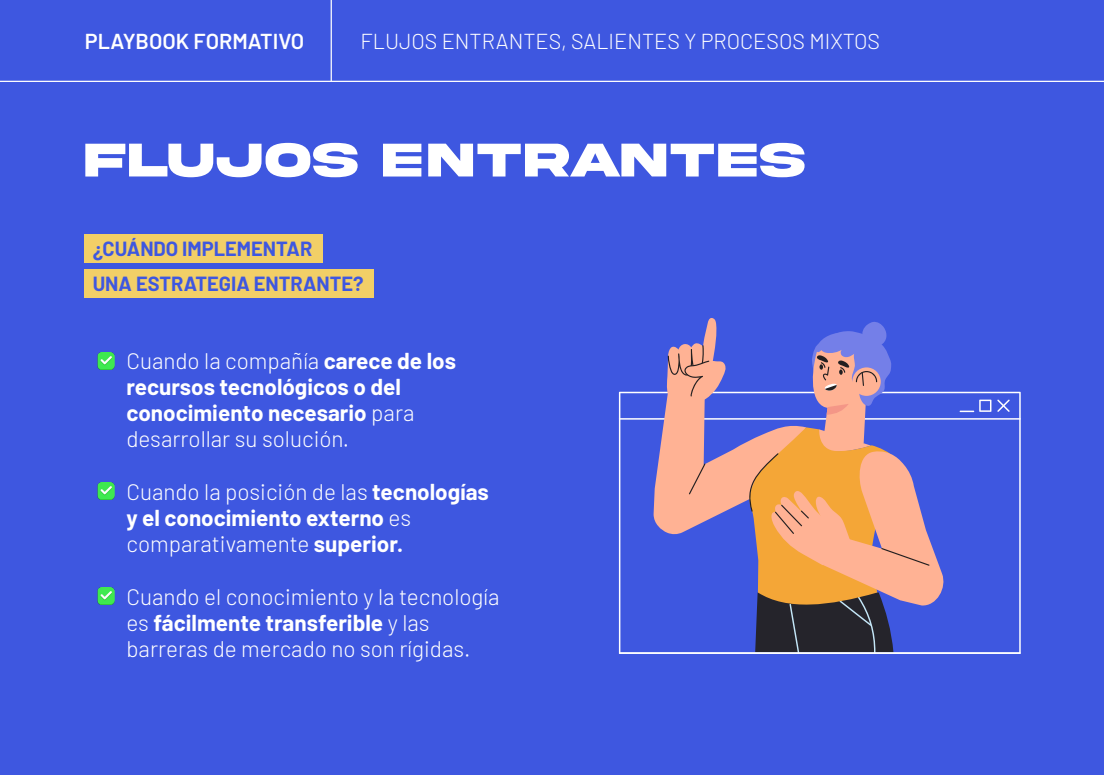
<style>
.page{position:relative;width:1104px;height:775px;background:#3e57e0}
.page>*{position:absolute;margin:0;border:0;box-sizing:border-box;transform-origin:0 0}
.t1{font:700 50px "Akira Expanded Super";letter-spacing:.055em;color:#fff}
.t2{font:700 22.5px/26.2px "Barlow";color:#fff}
.t3{font:300 22.5px/26.2px "Barlow";color:#fff}
.t4{font:300 21.62px "Barlow";color:#fff}
.t5{font:600 21.62px "Barlow";color:#fff}
.t6{font:700 20px/35px "Barlow";color:#3e57e0}
.s1{font-weight:300}
.s2{font-weight:700}
</style>
<div class="page">
<hr style="left:0;top:81px;width:1104px;height:1px;background:#fff">
<hr style="left:331px;top:0;width:1px;height:81px;background:#fff">
<div style="left:84px;top:234px;width:239px;height:29px;background:#f2cf67"></div>
<div style="left:84px;top:269px;width:290px;height:29px;background:#f2cf67"></div>
<img style="left:98px;top:353px;width:17px;height:17px">
<img style="left:98px;top:483px;width:17px;height:17px">
<img style="left:98px;top:588px;width:17px;height:17px">
<svg style="left:619px;top:392px;width:402px;height:260px"></svg>
<hr style="left:619px;top:418px;width:402px;height:2px;background:#fff">
<svg style="left:959px;top:400px;width:32px;height:12px"></svg>
<svg style="left:997px;top:400px;width:12px;height:12px"></svg>
<svg style="left:653px;top:318px;width:294px;height:334px"></svg>
<hr style="left:619px;top:652px;width:402px;height:2px;background:#fff">
<p class="t5" style="left:85px;top:25px;width:221px">PLAYBOOK FORMATIVO</p>
<p class="t4" style="left:360px;top:26px;width:521px">FLUJOS ENTRANTES, SALIENTES Y PROCESOS MIXTOS</p>
<h1 class="t1" style="left:85px;top:137px;width:722px">FLUJOS ENTRANTES</h1>
<p class="t6" style="left:93px;top:229px;width:272px">¿CUÁNDO IMPLEMENTAR<br>UNA ESTRATEGIA ENTRANTE?</p>
<p class="t6" style="left:134px;top:256px;width:219px">ESTRATEGIA ENTRANTE</p>
<p class="t2" style="left:126px;top:346px;width:331px"><span class="s1">Cuando la compañía</span> carece de los recursos tecnológicos o del conocimiento necesario <span class="s1">para desarrollar su solución.</span></p>
<p class="t2" style="left:126px;top:477px;width:364px"><span class="s1">Cuando la posición de las</span> tecnologías y el conocimiento externo <span class="s1">es comparativamente</span> superior.</p>
<p class="t3" style="left:126px;top:582px;width:375px">Cuando el conocimiento y la tecnología es <span class="s2">fácilmente transferible</span> y las barreras de mercado no son rígidas.</p>
</div>
